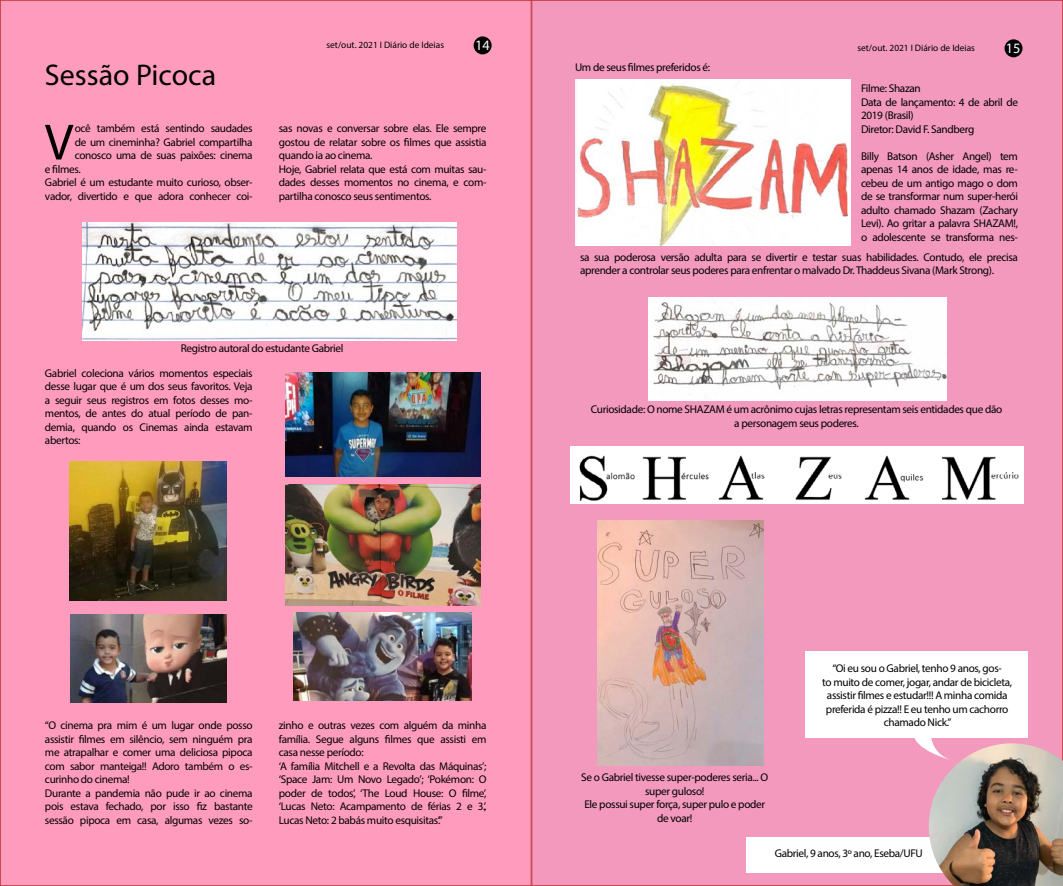
<style>
.page{position:relative;width:1063px;height:886px;background:#fff}
.page>*{position:absolute;margin:0;border:0;box-sizing:border-box;transform-origin:0 0}
.t1{font:51.31px "Myriad Pro";color:#000}
.t2{font:30px "Myriad Pro";color:#000}
.t3{font:14.38px "Myriad Pro";color:#fff}
.t4{font:11.25px/13.5px "Myriad Pro";letter-spacing:-.03em;color:#000}
.t5{font:9.38px "Myriad Pro";color:#000}
</style>
<div class="page">
<div style="left:0;top:0;width:531px;height:886px;background:#ff9cbe"></div>
<div style="left:532px;top:0;width:531px;height:886px;background:#f299bd"></div>
<img style="left:82px;top:223px;width:374px;height:117px">
<img style="left:70px;top:461px;width:157px;height:139px">
<img style="left:71px;top:615px;width:156px;height:87px">
<img style="left:285px;top:372px;width:195px;height:104px">
<img style="left:285px;top:484px;width:195px;height:121px">
<img style="left:294px;top:613px;width:178px;height:88px">
<div style="left:474px;top:36px;width:18px;height:18px;background:#020203;border-radius:50%"></div>
<div style="left:1005px;top:39px;width:18px;height:18px;background:#020203;border-radius:50%"></div>
<img style="left:575px;top:80px;width:276px;height:166px">
<img style="left:648px;top:298px;width:298px;height:102px">
<img style="left:571px;top:447px;width:453px;height:57px">
<img style="left:597px;top:520px;width:166px;height:245px">
<div style="left:805px;top:652px;width:223px;height:86px;background:#fff"></div>
<svg style="left:914px;top:738px;width:19px;height:13px"></svg>
<div style="left:746px;top:837px;width:211px;height:36px;background:#fff"></div>
<img style="left:929px;top:743px;width:134px;height:143px">
<h2 class="t2" style="left:45px;top:57px;width:173px">Sessão Picoca</h2>
<h1 class="t1" style="left:45px;top:111px;width:30px">V</h1>
<p class="t4" style="left:75px;top:122px;width:179px">ocê também está sentindo saudades</p>
<p class="t4" style="left:75px;top:135px;width:179px">de um cineminha? Gabriel compartilha</p>
<p class="t4" style="left:75px;top:149px;width:179px">conosco uma de suas paixões: cinema</p>
<p class="t4" style="left:45px;top:162px;width:37px">e filmes.</p>
<p class="t4" style="left:45px;top:176px;width:209px">Gabriel é um estudante muito curioso, obser-</p>
<p class="t4" style="left:45px;top:189px;width:209px">vador, divertido e que adora conhecer coi-</p>
<p class="t5" style="left:327px;top:39px;width:119px">set/out. 2021 I Diário de Ideias</p>
<p class="t3" style="left:475px;top:36px;width:16px">14</p>
<p class="t5" style="left:857px;top:42px;width:119px">set/out. 2021 I Diário de Ideias</p>
<p class="t3" style="left:1006px;top:39px;width:16px">15</p>
<p class="t4" style="left:279px;top:122px;width:209px">sas novas e conversar sobre elas. Ele sempre gostou de relatar sobre os filmes que assistia quando ia ao cinema.<br>Hoje, Gabriel relata que está com muitas sau&shy;dades desses momentos no cinema, e com&shy;partilha conosco seus sentimentos.</p>
<p class="t4" style="left:575px;top:61px;width:137px">Um de seus filmes preferidos é:</p>
<p class="t4" style="left:861px;top:81px;width:158px">Filme: Shazan<br>Data de lançamento: 4 de abril de<br>2019 (Brasil)<br>Diretor: David F. Sandberg</p>
<p class="t4" style="left:861px;top:149px;width:159px;text-align:justify">Billy Batson (Asher Angel) tem apenas 14 anos de idade, mas re&shy;cebeu de um antigo mago o dom de se transformar num super-herói adulto chamado Shazam (Zachary Levi). Ao gritar a palavra SHAZAM!, o adolescente se transforma nes-</p>
<p class="t4" style="left:580px;top:250px;width:440px">sa sua poderosa versão adulta para se divertir e testar suas habilidades. Contudo, ele precisa aprender a controlar seus poderes para enfrentar o malvado Dr. Thaddeus Sivana (Mark Strong).</p>
<p class="t4" style="left:181px;top:341px;width:164px">Registro autoral do estudante Gabriel</p>
<p class="t4" style="left:45px;top:366px;width:209px;text-align:justify">Gabriel coleciona vários momentos especiais desse lugar que é um dos seus favoritos. Veja a seguir seus registros em fotos desses mo&shy;mentos, de antes do atual período de pan&shy;demia, quando os Cinemas ainda estavam abertos:</p>
<p class="t4" style="left:45px;top:719px;width:209px">“O cinema pra mim é um lugar onde posso assistir filmes em silêncio, sem ninguém pra me atrapalhar e comer uma deliciosa pipoca com sabor manteiga!! Adoro também o es&shy;curinho do cinema!<br>Durante a pandemia não pude ir ao cinema pois estava fechado, por isso fiz bastante sessão pipoca em casa, algumas vezes so-</p>
<p class="t4" style="left:279px;top:719px;width:209px">zinho e outras vezes com alguém da minha família. Segue alguns filmes que assisti em casa nesse período:<br>‘A família Mitchell e a Revolta das Máquinas’; ‘Space Jam: Um Novo Legado’; ‘Pokémon: O poder de todos’, ‘The Loud House: O filme’, ‘Lucas Neto: Acampamento de férias 2 e 3.’, Lucas Neto: 2 babás muito esquisitas’.”</p>
<p class="t4" style="left:591px;top:403px;width:413px;text-align:center">Curiosidade: O nome SHAZAM é um acrônimo cujas letras representam seis entidades que dão a personagem seus poderes.</p>
<p class="t4" style="left:581px;top:770px;width:189px;text-align:center">Se o Gabriel tivesse super-poderes seria... O super guloso!<br>Ele possui super força, super pulo e poder de voar!</p>
<p class="t4" style="left:822px;top:661px;width:191px;text-align:center">“Oi eu sou o Gabriel, tenho 9 anos, gos-<br>to muito de comer, jogar, andar de bicicleta, assistir filmes e estudar!!! A minha comida preferida é pizza!! E eu tenho um cachorro chamado Nick.”</p>
<p class="t4" style="left:775px;top:846px;width:150px">Gabriel, 9 anos, 3º ano, Eseba/UFU</p>
</div>
